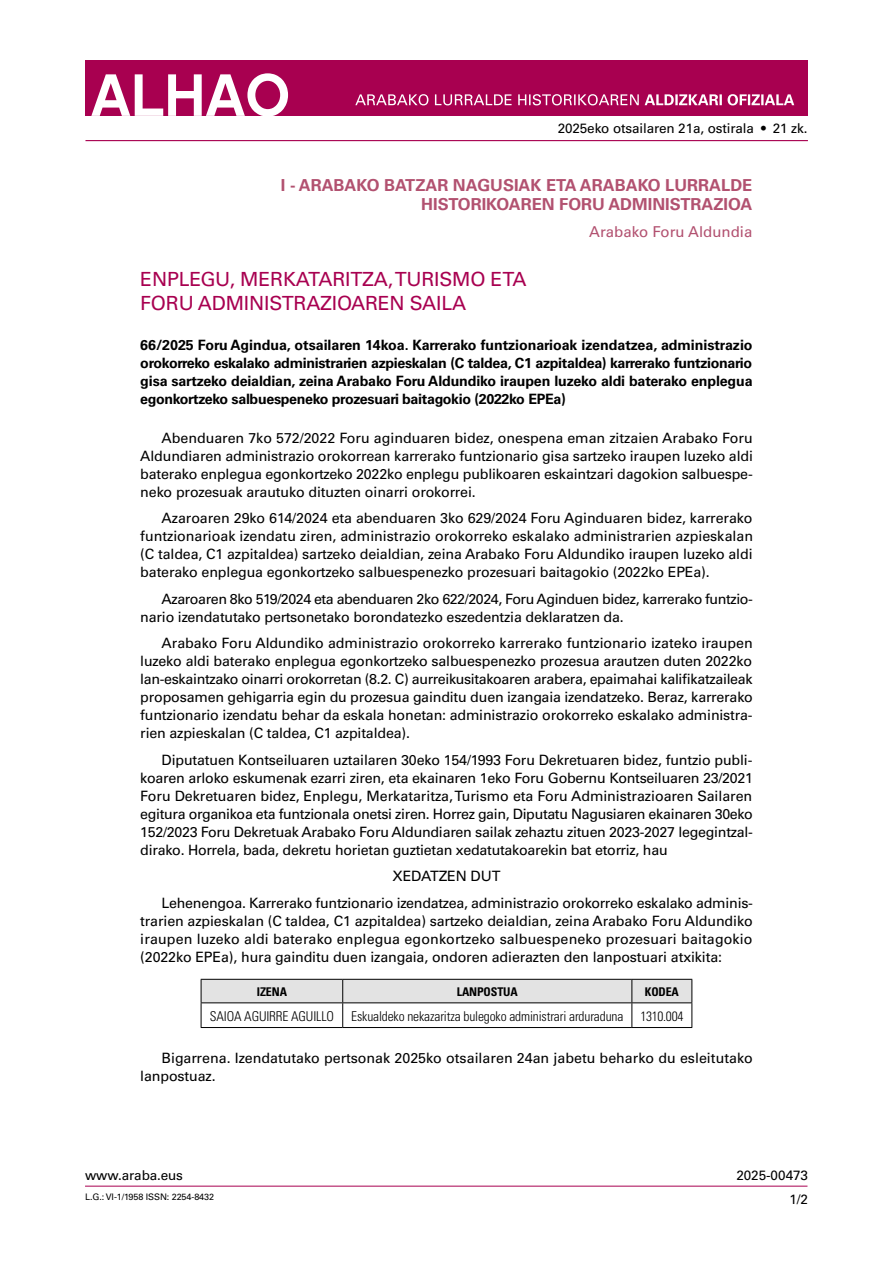
<style>
.page{position:relative;width:893px;height:1263px;background:#fff}
.page>*{position:absolute;margin:0;border:0;box-sizing:border-box;transform-origin:0 0}
.t1{font:19.5px/24px "Univers LT Std";letter-spacing:-.01em;color:#a80050}
.t2{font:700 16.5px/19.8px "Univers LT Std";color:#b25170;text-align:right}
.t3{font:15px "Univers LT Std";color:#b25170}
.t4{font:14.25px/18px "Univers LT Std";letter-spacing:-.015em;color:#000;text-align:justify}
.t5{font:700 14.25px/18px "Univers LT Std";letter-spacing:-.025em;color:#000;text-align:justify}
.t6{font:300 condensed 13.5px "Univers LT Std";letter-spacing:-.01em;color:#000}
.t7{font:13.5px "Univers LT Std";letter-spacing:-.01em;color:#000}
.t8{font:700 condensed 12px "Univers LT Std";letter-spacing:-.01em;color:#000}
.t9{font:9px "Univers LT Std";letter-spacing:-.01em;color:#000}
</style>
<div class="page">
<hr style="left:85px;top:1186px;width:722px;height:1px;background:#a80050">
<div style="left:85px;top:60px;width:723px;height:55px;background:#a80050"></div>
<hr style="left:85px;top:140px;width:723px;height:1px;background:#a80050">
<svg style="left:91px;top:73px;width:197px;height:43px"></svg>
<svg style="left:355px;top:94px;width:439px;height:11px"></svg>
<svg style="left:201px;top:979px;width:491px;height:48px"></svg>
<hr style="left:201px;top:1027px;width:142px;height:1px;background:#000">
<hr style="left:343px;top:1027px;width:289px;height:1px;background:#000">
<hr style="left:632px;top:1027px;width:60px;height:1px;background:#000">
<p class="t7" style="left:558px;top:121px;width:251px">2025eko otsailaren 21a, ostirala • 21 zk.</p>
<p class="t2" style="left:281px;top:175px;width:473px">I - ARABAKO BATZAR NAGUSIAK ETA ARABAKO LURRALDE<br>HISTORIKOAREN FORU ADMINISTRAZIOA</p>
<p class="t3" style="left:589px;top:223px;width:165px">Arabako Foru Aldundia</p>
<h1 class="t1" style="left:140px;top:267px;width:388px">ENPLEGU, MERKATARITZA, TURISMO ETA<br>FORU ADMINISTRAZIOAREN SAILA</h1>
<p class="t5" style="left:140px;top:336px;width:614px">66/2025 Foru Agindua, otsailaren 14koa. Karrerako funtzionarioak izendatzea, administrazio orokorreko eskalako administrarien azpieskalan (C taldea, C1 azpitaldea) karrerako funtzionario gisa sartzeko deialdian, zeina Arabako Foru Aldundiko iraupen luzeko aldi baterako enplegua egonkortzeko salbuespeneko prozesuari baitagokio (2022ko EPEa)</p>
<p class="t4" style="left:140px;top:429px;width:614px;text-indent:21px">Abenduaren 7ko 572/2022 Foru aginduaren bidez, onespena eman zitzaien Arabako Foru Aldundiaren administrazio orokorrean karrerako funtzionario gisa sartzeko iraupen luzeko aldi baterako enplegua egonkortzeko 2022ko enplegu publikoaren eskaintzari dagokion salbuespe&shy;neko prozesuak arautuko dituzten oinarri orokorrei.</p>
<p class="t4" style="left:140px;top:509px;width:614px;text-indent:21px">Azaroaren 29ko 614/2024 eta abenduaren 3ko 629/2024 Foru Aginduaren bidez, karrerako funtzionarioak izendatu ziren, administrazio orokorreko eskalako administrarien azpieskalan (C taldea, C1 azpitaldea) sartzeko deialdian, zeina Arabako Foru Aldundiko iraupen luzeko aldi baterako enplegua egonkortzeko salbuespenezko prozesuari baitagokio (2022ko EPEa).</p>
<p class="t4" style="left:140px;top:590px;width:614px;text-indent:21px">Azaroaren 8ko 519/2024 eta abenduaren 2ko 622/2024, Foru Aginduen bidez, karrerako funtzio&shy;nario izendatutako pertsonetako borondatezko eszedentzia deklaratzen da.</p>
<p class="t4" style="left:140px;top:634px;width:614px;text-indent:21px">Arabako Foru Aldundiko administrazio orokorreko karrerako funtzionario izateko iraupen luzeko aldi baterako enplegua egonkortzeko salbuespenezko prozesua arautzen duten 2022ko lan-eskaintzako oinarri orokorretan (8.2. C) aurreikusitakoaren arabera, epaimahai kalifikatzaileak proposamen gehigarria egin du prozesua gainditu duen izangaia izendatzeko. Beraz, karrerako funtzionario izendatu behar da eskala honetan: administrazio orokorreko eskalako administra&shy;rien azpieskalan (C taldea, C1 azpitaldea).</p>
<p class="t4" style="left:140px;top:751px;width:614px;text-indent:21px">Diputatuen Kontseiluaren uztailaren 30eko 154/1993 Foru Dekretuaren bidez, funtzio publi&shy;koaren arloko eskumenak ezarri ziren, eta ekainaren 1eko Foru Gobernu Kontseiluaren 23/2021<br>Foru Dekretuaren bidez, Enplegu, Merkataritza, Turismo eta Foru Administrazioaren Sailaren egitura organikoa eta funtzionala onetsi ziren. Horrez gain, Diputatu Nagusiaren ekainaren 30eko 152/2023 Foru Dekretuak Arabako Foru Aldundiaren sailak zehaztu zituen 2023-2027 legegintzal&shy;dirako. Horrela, bada, dekretu horietan guztietan xedatutakoarekin bat etorriz, hau</p>
<p class="t4" style="left:162px;top:863px;width:593px;line-height:26.5px;text-indent:231px">XEDATZEN DUT<br>Lehenengoa. Karrerako funtzionario izendatzea, administrazio orokorreko eskalako adminis-</p>
<p class="t4" style="left:140px;top:912px;width:614px">trarien azpieskalan (C taldea, C1 azpitaldea) sartzeko deialdian, zeina Arabako Foru Aldundiko iraupen luzeko aldi baterako enplegua egonkortzeko salbuespeneko prozesuari baitagokio (2022ko EPEa), hura gainditu duen izangaia, ondoren adierazten den lanpostuari atxikita:</p>
<p class="t8" style="left:257px;top:985px;width:32px">IZENA</p>
<p class="t8" style="left:457px;top:985px;width:63px">LANPOSTUA</p>
<p class="t8" style="left:645px;top:985px;width:36px">KODEA</p>
<p class="t6" style="left:210px;top:1008px;width:126px">SAIOA AGUIRRE AGUILLO</p>
<p class="t6" style="left:351px;top:1008px;width:274px">Eskualdeko nekazaritza bulegoko administrari arduraduna</p>
<p class="t6" style="left:640px;top:1008px;width:44px">1310.004</p>
<p class="t4" style="left:140px;top:1049px;width:614px;text-indent:21px">Bigarrena. Izendatutako pertsonak 2025ko otsailaren 24an jabetu beharko du esleitutako lanpostuaz.</p>
<p class="t7" style="left:85px;top:1167px;width:99px">www.araba.eus</p>
<p class="t9" style="left:85px;top:1192px;width:130px">L.G.: VI-1/1958 ISSN: 2254-8432</p>
<p class="t7" style="left:736px;top:1167px;width:73px">2025-00473</p>
<p class="t7" style="left:789px;top:1191px;width:20px">1/2</p>
</div>
